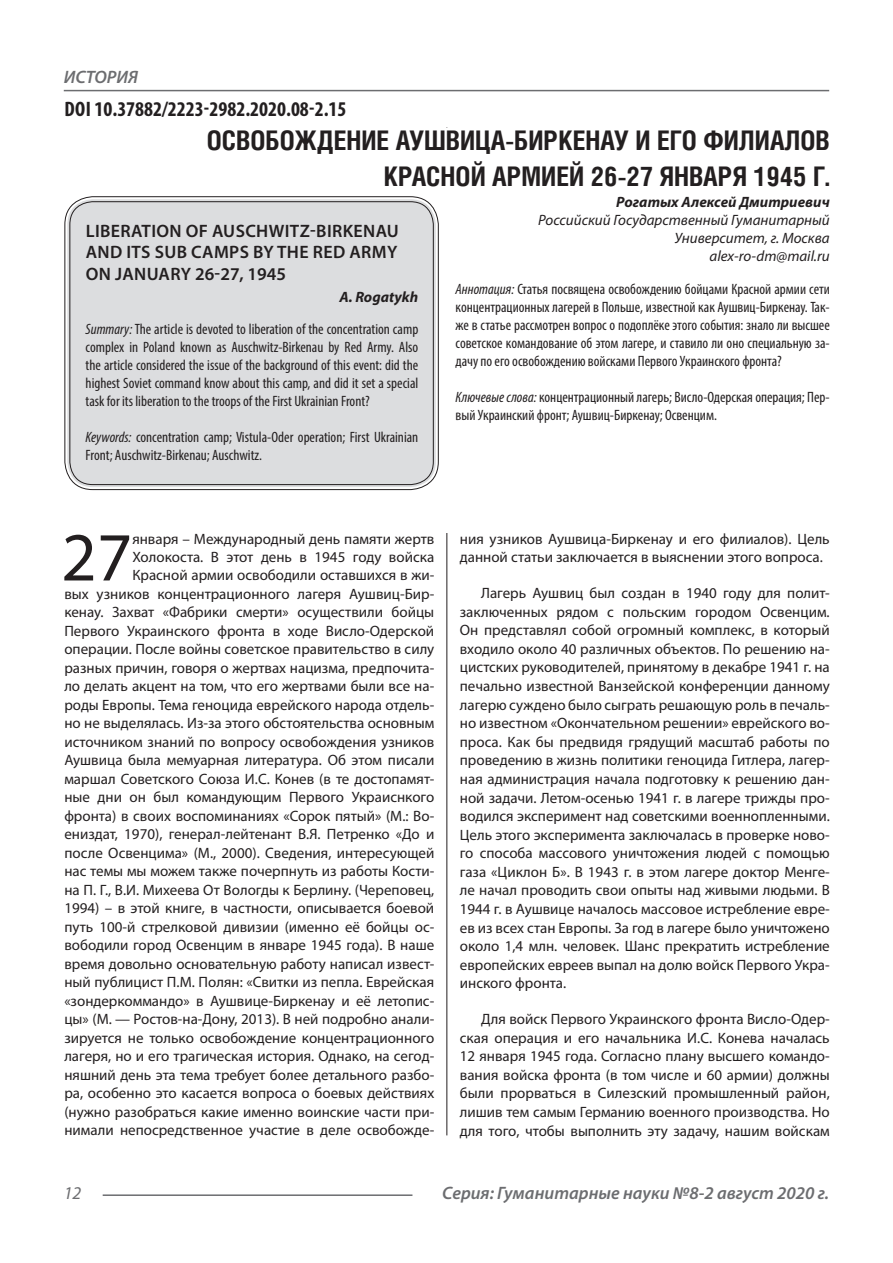
<style>
.page{position:relative;width:893px;height:1263px;background:#fff}
.page>*{position:absolute;margin:0;border:0;box-sizing:border-box;transform-origin:0 0}
.Статья_текст_первый{font:69.3px "Myriad Pro";color:#231f20}
.Статья_название{font:700 27px/36px "Helios Cond C";color:#231f20;text-align:right}
.ДОИ{font:700 condensed 21px "Myriad Pro";color:#231f20}
.Статья_название_англ{font:600 18px/21.6px "Myriad Pro";letter-spacing:.02em;color:#231f20;text-align:justify}
.t1{font:italic 600 18px "Myriad Pro";color:#6c6d70}
.t2{font:italic 18px "Myriad Pro";color:#6c6d70}
.Статья_текст_первый-2{font:15px/18.5px "Myriad Pro";color:#231f20;text-align:right}
.Статья_текст{font:15px/18.6px "Myriad Pro";color:#231f20;text-align:justify}
.Статья_аннотация_тек{font:condensed 15px/18px "Myriad Pro";color:#231f20;text-align:justify}
.Статья_аннотация_анг{font:condensed 15px/18px "Myriad Pro";color:#231f20;text-align:justify}
.Статья_автор_инфо{font:italic 15px/18px "Myriad Pro";color:#231f20;text-align:right}
.Статья_автор_инфо-2{font:italic 700 15px "Myriad Pro";color:#231f20}
.Статья_автор_англ{font:italic 700 15px "Myriad Pro";letter-spacing:.005em;color:#231f20}
.s1{font-style:italic}
</style>
<div class="page">
<hr style="left:446px;top:128px;width:1px;height:1007px;background:#231f20">
<hr style="left:103px;top:1194px;width:309px;height:2px;background:#6c6d70">
<hr style="left:64px;top:90px;width:765px;height:1px;background:#6c6d70">
<div style="left:444px;top:128px;width:10px;height:405px;background:#fff"></div>
<div style="left:67px;top:199px;width:369px;height:288px;background:#dcdddf;border-radius:26px"></div>
<div style="left:64px;top:196px;width:375px;height:294px;border:1px solid #231f20;border-radius:28px"></div>
<div style="left:69px;top:201px;width:365px;height:284px;border:1px solid #231f20;border-radius:23px"></div>
<p class="t1" style="left:64px;top:66px;width:76px">ИСТОРИЯ</p>
<p class="ДОИ" style="left:65px;top:96px;width:283px">DOI 10.37882/2223-2982.2020.08-2.15</p>
<p class="Статья_название" style="left:207px;top:121px;width:624px">ОСВОБОЖДЕНИЕ АУШВИЦА-БИРКЕНАУ И ЕГО ФИЛИАЛОВ<br>КРАСНОЙ АРМИЕЙ 26-27 ЯНВАРЯ 1945 Г.</p>
<p class="Статья_автор_инфо-2" style="left:616px;top:193px;width:215px">Рогатых Алексей Дмитриевич</p>
<p class="Статья_автор_инфо" style="left:538px;top:211px;width:293px">Российский Государственный Гуманитарный<br>Университет, г. Москва</p>
<p class="Статья_автор_инфо" style="left:709px;top:247px;width:122px">alex-ro-dm@mail.ru</p>
<p class="Статья_аннотация_тек" style="left:456px;top:280px;width:376px"><span class="s1">Аннотация:</span> Статья посвящена освобождению бойцами Красной армии сети концентрационных лагерей в Польше, известной как Аушвиц-Биркенау. Так&shy;же в статье рассмотрен вопрос о подоплёке этого события: знало ли высшее советское командование об этом лагере, и ставило ли оно специальную за&shy;дачу по его освобождению войсками Первого Украинского фронта?</p>
<p class="Статья_аннотация_тек" style="left:456px;top:388px;width:376px"><span class="s1">Ключевые слова:</span> концентрационный лагерь; Висло-Одерская операция; Пер&shy;вый Украинский фронт; Аушвиц-Биркенау; Освенцим.</p>
<p class="Статья_название_англ" style="left:86px;top:219px;width:315px">LIBERATION OF AUSCHWITZ-BIRKENAU AND ITS SUB CAMPS BY THE RED ARMY ON JANUARY 26-27, 1945</p>
<p class="Статья_автор_англ" style="left:339px;top:287px;width:80px">A. Rogatykh</p>
<p class="Статья_аннотация_анг" style="left:86px;top:320px;width:334px"><span class="s1">Summary:</span> The article is devoted to liberation of the concentration camp complex in Poland known as Auschwitz-Birkenau by Red Army. Also the article considered the issue of the background of this event: did the highest Soviet command know about this camp, and did it set a special task for its liberation to the troops of the First Ukrainian Front?</p>
<p class="Статья_аннотация_анг" style="left:86px;top:428px;width:334px"><span class="s1">Keywords:</span> concentration camp; Vistula-Oder operation; First Ukrainian<br>Front; Auschwitz-Birkenau; Auschwitz.</p>
<p class="Статья_текст_первый-2" style="left:64px;top:529px;width:371px">января – Международный день памяти жертв Холокоста. В этот день в 1945 году войска<br>Красной армии освободили оставшихся в жи-<br>вых узников концентрационного лагеря Аушвиц-Бир&shy;кенау. Захват «Фабрики смерти» осуществили бойцы Первого Украинского фронта в ходе Висло-Одерской операции. После войны советское правительство в силу разных причин, говоря о жертвах нацизма, предпочита&shy;ло делать акцент на том, что его жертвами были все на&shy;роды Европы. Тема геноцида еврейского народа отдель&shy;но не выделялась. Из-за этого обстоятельства основным источником знаний по вопросу освобождения узников Аушвица была мемуарная литература. Об этом писали маршал Советского Союза И.С. Конев (в те достопамят&shy;ные дни он был командующим Первого Украиснкого фронта) в своих воспоминаниях «Сорок пятый» (М.: Во&shy;ениздат, 1970), генерал-лейтенант В.Я. Петренко «До и после Освенцима» (М., 2000). Сведения, интересующей нас темы мы можем также почерпнуть из работы Кости&shy;на П. Г., В.И. Михеева От Вологды к Берлину. (Череповец, 1994) – в этой книге, в частности, описывается боевой путь 100-й стрелковой дивизии (именно её бойцы ос&shy;вободили город Освенцим в январе 1945 года). В наше время довольно основательную работу написал извест&shy;ный публицист П.М. Полян: «Свитки из пепла. Еврейская «зондеркоммандо» в Аушвице-Биркенау и её летопис&shy;цы» (М. — Ростов-на-Дону, 2013). В ней подробно анали&shy;зируется не только освобождение концентрационного лагеря, но и его трагическая история. Однако, на сегод&shy;няшний день эта тема требует более детального разбо&shy;ра, особенно это касается вопроса о боевых действиях (нужно разобраться какие именно воинские части при&shy;нимали непосредственное участие в деле освобожде-</p>
<p class="Статья_текст_первый-2" style="left:460px;top:529px;width:371px;text-align:left">ния узников Аушвица-Биркенау и его филиалов). Цель данной статьи заключается в выяснении этого вопроса.</p>
<p class="Статья_текст_первый" style="left:61px;top:514px;width:73px">27</p>
<p class="Статья_текст" style="left:460px;top:583px;width:371px;text-indent:21px">Лагерь Аушвиц был создан в 1940 году для полит&shy;заключенных рядом с польским городом Освенцим.<br>Он представлял собой огромный комплекс, в который входило около 40 различных объектов. По решению на&shy;цистских руководителей, принятому в декабре 1941 г. на печально известной Ванзейской конференции данному лагерю суждено было сыграть решающую роль в печаль&shy;но известном «Окончательном решении» еврейского во&shy;проса. Как бы предвидя грядущий масштаб работы по проведению в жизнь политики геноцида Гитлера, лагер&shy;ная администрация начала подготовку к решению дан&shy;ной задачи. Летом-осенью 1941 г. в лагере трижды про&shy;водился эксперимент над советскими военнопленными.<br>Цель этого эксперимента заключалась в проверке ново&shy;го способа массового уничтожения людей с помощью газа «Циклон Б». В 1943 г. в этом лагере доктор Менге&shy;ле начал проводить свои опыты над живыми людьми. В 1944 г. в Аушвице началось массовое истребление евре&shy;ев из всех стан Европы. За год в лагере было уничтожено около 1,4 млн. человек. Шанс прекратить истребление европейских евреев выпал на долю войск Первого Укра&shy;инского фронта.</p>
<p class="Статья_текст" style="left:460px;top:1009px;width:371px;text-indent:21px">Для войск Первого Украинского фронта Висло-Одер&shy;ская операция и его начальника И.С. Конева началась 12 января 1945 года. Согласно плану высшего командо&shy;вания войска фронта (в том числе и 60 армии) должны были прорваться в Силезский промышленный район, лишив тем самым Германию военного производства. Но для того, чтобы выполнить эту задачу, нашим войскам</p>
<p class="t2" style="left:64px;top:1182px;width:19px">12</p>
<p class="t1" style="left:442px;top:1182px;width:388px">Серия: Гуманитарные науки №8-2 август 2020 г.</p>
</div>
